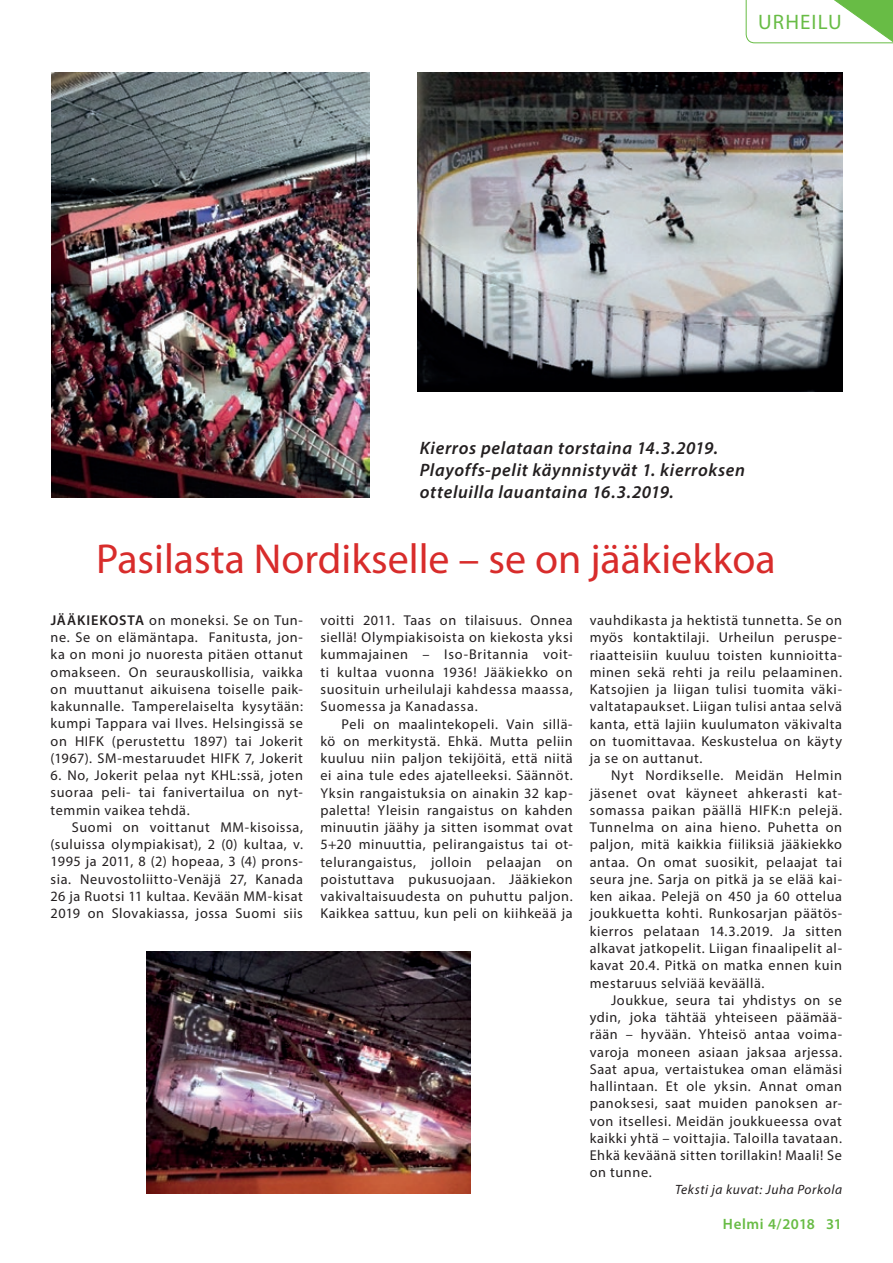
<style>
.page{position:relative;width:893px;height:1263px;background:#fff}
.page>*{position:absolute;margin:0;border:0;box-sizing:border-box;transform-origin:0 0}
.t1{font:42px "Myriad Pro";color:#d82c2b}
.t2{font:21px "Myriad Pro";letter-spacing:.05em;color:#68bc45}
.t3{font:italic 600 18px/21.6px "Myriad Pro";letter-spacing:.035em;color:#231f20}
.t4{font:600 15px "Myriad Pro";letter-spacing:.04em;color:#68bc45}
.t5{font:14.25px/17.2px "Myriad Pro";letter-spacing:.04em;color:#231f20;text-align:justify}
.t6{font:italic 13.5px "Myriad Pro";letter-spacing:.04em;color:#231f20}
.s1{font-weight:600}
</style>
<div class="page">
<img style="left:51px;top:73px;width:319px;height:425px">
<img style="left:417px;top:73px;width:425px;height:318px">
<img style="left:147px;top:951px;width:323px;height:243px">
<svg style="left:746px;top:0;width:147px;height:157px"></svg>
<h2 class="t2" style="left:758px;top:9px;width:85px">Urheilu</h2>
<p class="t3" style="left:420px;top:437px;width:327px">Kierros pelataan torstaina 14.3.2019.<br>Playoffs-pelit käynnistyvät 1. kierroksen otteluilla lauantaina 16.3.2019.</p>
<h1 class="t1" style="left:96px;top:533px;width:681px">Pasilasta Nordikselle – se on jääkiekkoa</h1>
<p class="t5" style="left:51px;top:611px;width:254px"><span class="s1">JÄÄKIEKOSTA</span> on moneksi. Se on Tun&shy;ne. Se on elämäntapa. Fanitusta, jon&shy;ka on moni jo nuoresta pitäen ottanut omakseen. On seurauskollisia, vaikka on muuttanut aikuisena toiselle paik&shy;kakunnalle. Tamperelaiselta kysytään: kumpi Tappara vai Ilves. Helsingissä se on HI FK (perustettu 1897) tai Jokerit (1967). SM-mestaruudet HI FK 7, Jokerit</p>
<p class="t5" style="left:51px;top:766px;width:170px">6. N o, Jokerit pelaa nyt KHL</p>
<p class="t5" style="left:51px;top:766px;width:254px;text-indent:186px">:ssä, joten suoraa peli- tai fanivertailua on nyt&shy;temmin vaikea tehdä.</p>
<p class="t5" style="left:51px;top:818px;width:254px;text-indent:21px">Suomi on voittanut MM-kisoissa, (suluissa olympiakisat), 2 (0) kultaa, v.<br>1995 ja 2011, 8 (2) hopeaa, 3 (4) prons&shy;sia. Neuvostoliitto-Venäjä 27, Kanada 26 ja Ruotsi 11 kultaa. Kevään MM-kisat 2019 on Slovakiassa, jossa Suomi siis</p>
<p class="t5" style="left:320px;top:611px;width:254px">voitti 2011. Taas on tilaisuus. Onnea siellä! Olympiakisoista on kiekosta yksi kummajainen – Iso-Britannia voit&shy;ti kultaa vuonna 1936! Jääkiekko on suosituin urheilulaji kahdessa maassa, Suomessa ja Kanadassa.</p>
<p class="t5" style="left:320px;top:715px;width:254px;text-indent:21px">Peli on maalintekopeli. Vain sillä&shy;kö on merkitystä. Ehkä. Mutta peliin kuuluu niin paljon tekijöitä, että niitä ei aina tule edes ajatelleeksi. Säännöt.<br>Yksin rangaistuksia on ainakin 32 kap&shy;paletta! Yleisin rangaistus on kahden minuutin jäähy ja sitten isommat ovat 5+20 minuuttia, pelirangaistus tai ot&shy;telurangaistus, jolloin pelaajan on poistuttava pukusuojaan. Jääkiekon vakivaltaisuudesta on puhuttu paljon.<br>Kaikkea sattuu, kun peli on kiihkeää ja</p>
<p class="t5" style="left:590px;top:611px;width:254px">vauhdikasta ja hektistä tunnetta. Se on myös kontaktilaji. Urheilun peruspe&shy;riaatteisiin kuuluu toisten kunnioitta&shy;minen sekä rehti ja reilu pelaaminen.<br>Katsojien ja liigan tulisi tuomita väki&shy;valtatapaukset. Liigan tulisi antaa selvä kanta, että lajiin kuulumaton väkivalta on tuomittavaa. Keskustelua on käyty ja se on auttanut.</p>
<p class="t5" style="left:590px;top:767px;width:254px;text-indent:21px">Nyt Nordikselle. Meidän Helmin jäsenet ovat käyneet ahkerasti kat&shy;somassa paikan päällä HI FK:n pelejä.<br>Tunnelma on aina hieno. Puhetta on paljon, mitä kaikkia fiiliksiä jääkiekko antaa. On omat suosikit, pelaajat tai seura jne. Sarja on pitkä ja se elää kai&shy;ken aikaa. Pelejä on 450 ja 60 ottelua joukkuetta kohti. Runkosarjan päätös&shy;kierros pelataan 14.3.2019. Ja sitten alkavat jatkopelit. Liigan finaalipelit al&shy;kavat 20.4. Pitkä on matka ennen kuin mestaruus selviää keväällä.</p>
<p class="t5" style="left:590px;top:991px;width:254px;text-indent:21px">Joukkue, seura tai yhdistys on se ydin, joka tähtää yhteiseen päämää&shy;rään – hyvään. Yhteisö antaa voima&shy;varoja moneen asiaan jaksaa arjessa.<br>Saat apua, vertaistukea oman elämäsi hallintaan. Et ole yksin. Annat oman panoksesi, saat muiden panoksen ar&shy;von itsellesi. Meidän joukkueessa ovat kaikki yhtä – voittajia. Taloilla tavataan.<br>Ehkä keväänä sitten torillakin! Maali! Se on tunne.</p>
<p class="t6" style="left:675px;top:1181px;width:168px">Teksti ja kuvat: Juha Porkola</p>
<p class="t4" style="left:723px;top:1214px;width:121px">HELMI 4/2018 31</p>
</div>
